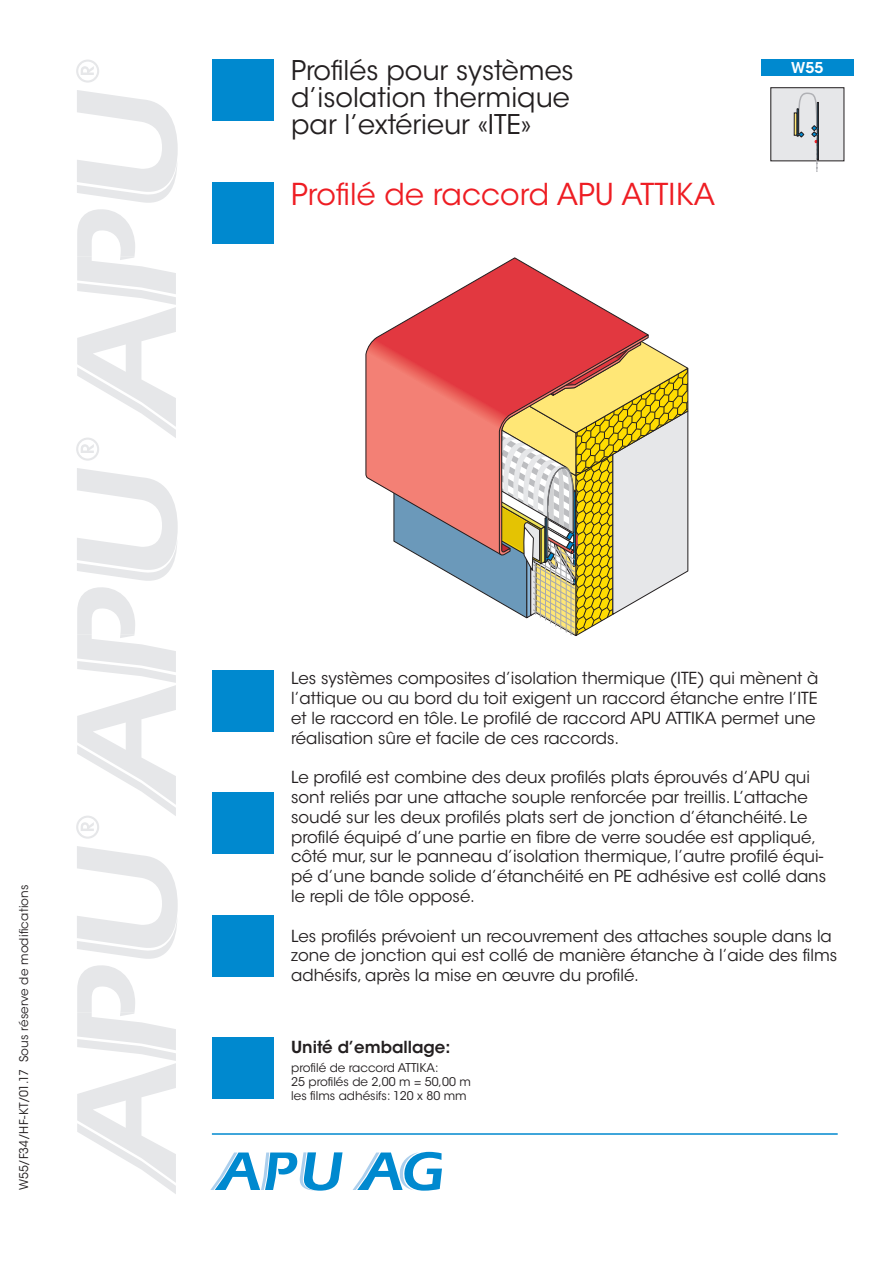
<style>
.page{position:relative;width:893px;height:1263px;background:#fff}
.page>*{position:absolute;margin:0;border:0;box-sizing:border-box;transform-origin:0 0}
.t1{font:30px "ITC Avant Garde Std";letter-spacing:.005em;color:#ee1d23}
.t2{font:27px/27px "ITC Avant Garde Std";color:#231f20}
.t3{font:16.5px/19.8px "ITC Avant Garde Std";color:#231f20}
.t4{font:600 16.5px "ITC Avant Garde Std";color:#231f20}
.t5{font:600 14.85px "ITC Avant Garde Std";color:#fff}
.t6{font:12px/14.4px "ITC Avant Garde Std";color:#231f20}
</style>
<div class="page">
<svg style="left:76px;top:60px;width:102px;height:1134px"></svg>
<svg style="left:210px;top:1152px;width:133px;height:39px"></svg>
<svg style="left:353px;top:1152px;width:89px;height:39px"></svg>
<hr style="left:212px;top:1133px;width:626px;height:2px;background:#0089cf">
<div style="left:212px;top:1037px;width:62px;height:61px;background:#0089cf"></div>
<div style="left:212px;top:915px;width:62px;height:61px;background:#0089cf"></div>
<div style="left:212px;top:792px;width:62px;height:62px;background:#0089cf"></div>
<div style="left:212px;top:670px;width:62px;height:62px;background:#0089cf"></div>
<div style="left:212px;top:182px;width:62px;height:61px;background:#0089cf"></div>
<div style="left:212px;top:60px;width:62px;height:61px;background:#0089cf"></div>
<div style="left:771px;top:88px;width:73px;height:73px;background:#e6e7e9"></div>
<svg style="left:797px;top:93px;width:22px;height:79px"></svg>
<div style="left:794px;top:113px;width:3px;height:22px;border:1px solid #231f20"></div>
<div style="left:761px;top:60px;width:93px;height:16px;background:#0089cf"></div>
<svg style="left:365px;top:257px;width:215px;height:220px"></svg>
<svg style="left:366px;top:295px;width:323px;height:341px"></svg>
<p class="t6" style="left:17px;top:1190px;width:307px;rotate:-90deg">W55/F34/HF-KT/01.17 Sous réserve de modifications</p>
<h2 class="t2" style="left:291px;top:57px;width:284px">Profilés pour systèmes</h2>
<p class="t5" style="left:791px;top:58px;width:34px">W55</p>
<h2 class="t2" style="left:291px;top:84px;width:280px">d’isolation thermique par l’extérieur «ITE»</h2>
<h1 class="t1" style="left:291px;top:176px;width:425px">Profilé de raccord APU ATTIKA</h1>
<p class="t3" style="left:291px;top:668px;width:529px">Les systèmes composites d’isolation thermique (ITE) qui mènent à l’attique ou au bord du toit exigent un raccord étanche entre l’ITE et le raccord en tôle. Le profilé de raccord APU ATTIKA permet une réalisation sûre et facile de ces raccords.</p>
<p class="t3" style="left:291px;top:767px;width:537px">Le profilé est combine des deux profilés plats éprouvés d’APU qui sont reliés par une attache souple renforcée par treillis. L’attache soudé sur les deux profilés plats sert de jonction d’étanchéité. Le profilé équipé d’une partie en fibre de verre soudée est appliqué, côté mur, sur le panneau d’isolation thermique, l’autre profilé équi&shy;pé d’une bande solide d’étanchéité en PE adhésive est collé dans le repli de tôle opposé.</p>
<p class="t3" style="left:291px;top:926px;width:547px">Les profilés prévoient un recouvrement des attaches souple dans la zone de jonction qui est collé de manière étanche à l’aide des films adhésifs, après la mise en œuvre du profilé.</p>
<p class="t4" style="left:291px;top:1036px;width:161px">Unité d’emballage:</p>
<p class="t6" style="left:291px;top:1060px;width:181px">profilé de raccord ATTIKA:<br>25 profilés de 2,00 m = 50,00 m les films adhésifs: 120 x 80 mm</p>
</div>
